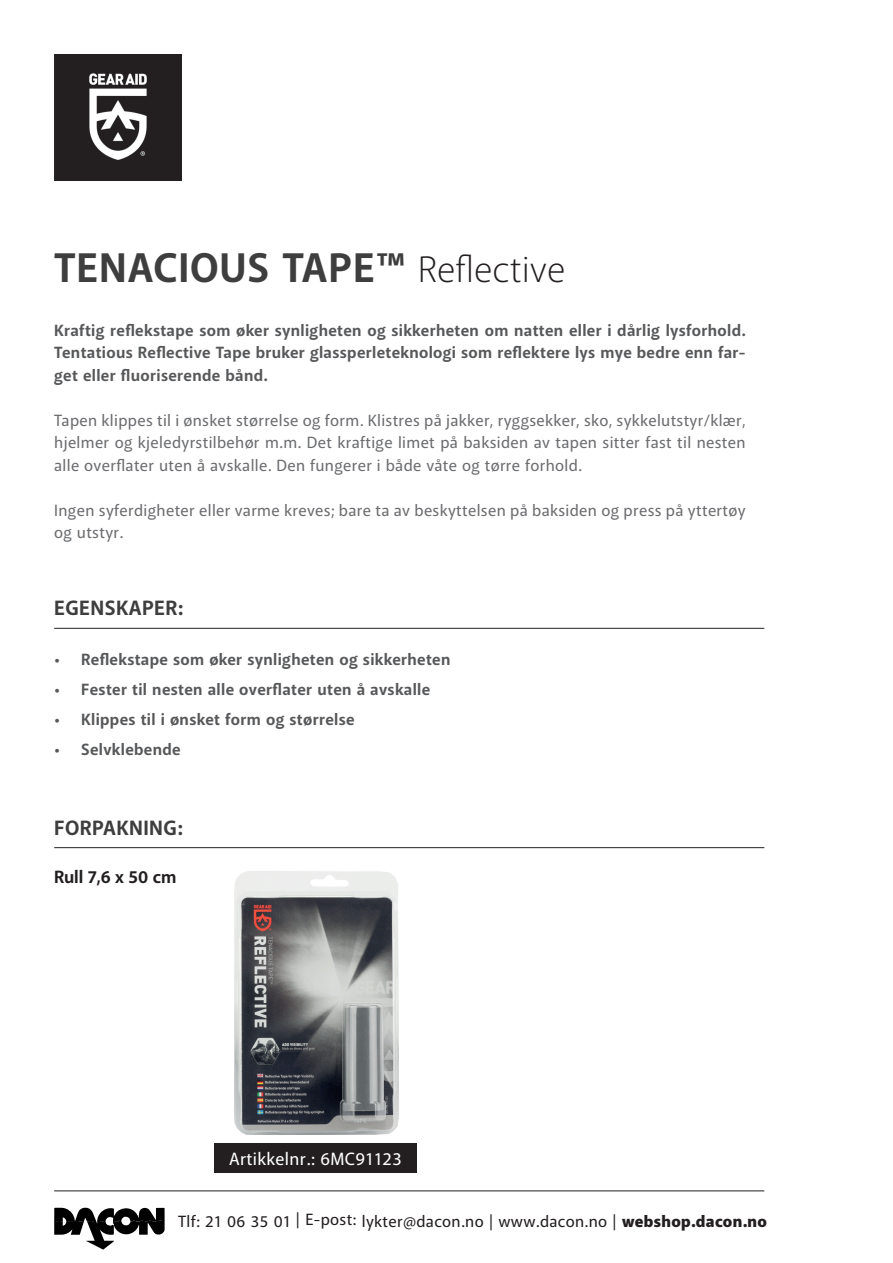
<style>
.page{position:relative;width:893px;height:1263px;background:#fff}
.page>*{position:absolute;margin:0;border:0;box-sizing:border-box;transform-origin:0 0}
.t1{font:700 42px "Akagi Pro";letter-spacing:.02em;color:#3e3e3f}
.t2{font:700 21px "Akagi Pro";letter-spacing:.02em;color:#3e3e3f}
.t3{font:500 18px "Akagi Pro";letter-spacing:.02em;color:#fff}
.t4{font:700 18px "Akagi Pro";letter-spacing:-.01em;color:#231f20}
.t5{font:500 16.5px/22.5px "Akagi Pro";letter-spacing:.02em;color:#6c6d70;text-align:justify}
.t6{font:700 16.5px/22.5px "Akagi Pro";letter-spacing:.02em;color:#57585a;text-align:justify}
.t7{font:500 16.5px "Akagi Pro";letter-spacing:.02em;color:#231f20}
.s1{font-weight:300;font-size:37.5px;color:#231f20}
.s2{font-weight:900}
</style>
<div class="page">
<img style="left:234px;top:871px;width:165px;height:264px">
<div style="left:214px;top:1143px;width:203px;height:29px;background:#231f20"></div>
<hr style="left:54px;top:628px;width:710px;height:1px;background:#231f20">
<hr style="left:54px;top:847px;width:710px;height:1px;background:#231f20">
<svg style="left:54px;top:1208px;width:111px;height:41px"></svg>
<hr style="left:54px;top:1190px;width:710px;height:1px;background:#231f20">
<img style="left:54px;top:54px;width:127px;height:126px">
<h1 class="t1" style="left:54px;top:242px;width:513px">TENACIOUS TAPE™ <span class="s1">Reflective</span></h1>
<p class="t6" style="left:54px;top:319px;width:693px">Kraftig reflekstape som øker synligheten og sikkerheten om natten eller i dårlig lysforhold.<br>Tentatious Reflective Tape bruker glassperleteknologi som reflektere lys mye bedre enn far&shy;get eller fluoriserende bånd.</p>
<p class="t5" style="left:54px;top:409px;width:693px">Tapen klippes til i ønsket størrelse og form. Klistres på jakker, ryggsekker, sko, sykkelutstyr/klær, hjelmer og kjeledyrstilbehør m.m. Det kraftige limet på baksiden av tapen sitter fast til nesten alle overflater uten å avskalle. Den fungerer i både våte og tørre forhold.</p>
<p class="t5" style="left:54px;top:499px;width:693px">Ingen syferdigheter eller varme kreves; bare ta av beskyttelsen på baksiden og press på yttertøy og utstyr.</p>
<p class="t2" style="left:54px;top:595px;width:131px">EGENSKAPER:</p>
<p class="t6" style="left:54px;top:648px;width:398px">• Reflekstape som øker synligheten og sikkerheten</p>
<p class="t6" style="left:54px;top:678px;width:378px">• Fester til nesten alle overflater uten å avskalle</p>
<p class="t6" style="left:54px;top:708px;width:302px">• Klippes til i ønsket form og størrelse</p>
<p class="t6" style="left:54px;top:738px;width:128px">• Selvklebende</p>
<p class="t2" style="left:54px;top:815px;width:130px">FORPAKNING:</p>
<p class="t4" style="left:54px;top:866px;width:124px">Rull 7,6 x 50 cm</p>
<p class="t3" style="left:229px;top:1147px;width:174px">Artikkelnr.: 6MC91123</p>
<p class="t7" style="left:178px;top:1211px;width:590px">Tlf: 21 06 35 01 | E-post: lykter@dacon.no | www.dacon.no | <span class="s2">webshop.dacon.no</span></p>
</div>
